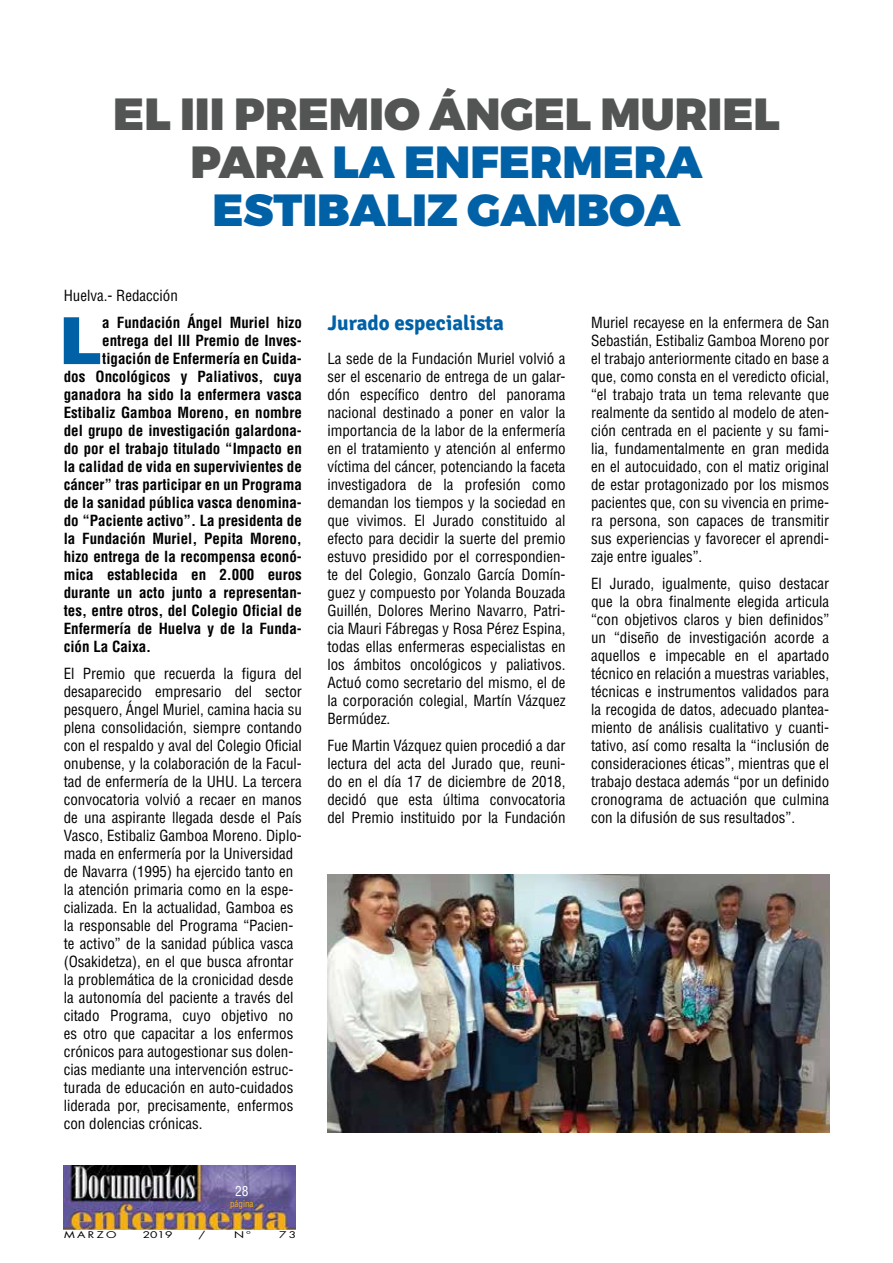
<style>
.page{position:relative;width:893px;height:1263px;background:#fff}
.page>*{position:absolute;margin:0;border:0;box-sizing:border-box;transform-origin:0 0}
.t1{font:900 64.95px "Helvetica LT Std";color:#0061a7}
.t2{font:900 45px/48px "Montserrat";color:#535454;text-align:center}
.t3{font:700 21px "Signika";color:#0061a7}
.t4{font:condensed 15px/18px "Helvetica LT Std";color:#000;text-align:justify}
.t5{font:700 condensed 15px "Helvetica LT Std";color:#000}
.t6{font:condensed 13.5px "Helvetica LT Std";color:#fff}
.t7{font:9px "Futura Std";letter-spacing:.2em;color:#000;scale:1.33 1}
.t8{font:condensed 9px "Helvetica LT Std";color:#f6b111}
.s1{color:#0061a7}
</style>
<div class="page">
<img style="left:64px;top:1165px;width:231px;height:64px">
<img style="left:327px;top:874px;width:502px;height:259px">
<h2 class="t2" style="left:113px;top:91px;width:668px">EL III PREMIO ÁNGEL MURIEL<br>PARA <span class="s1">LA ENFERMERA<br>ESTIBALIZ GAMBOA</span></h2>
<p class="t4" style="left:64px;top:286px;width:116px">Huelva.- Redacción</p>
<h1 class="t1" style="left:59px;top:298px;width:45px">L</h1>
<p class="t5" style="left:102px;top:313px;width:201px">a Fundación Ángel Muriel hizo</p>
<p class="t5" style="left:102px;top:331px;width:201px">entrega del III Premio de Inves-</p>
<p class="t5" style="left:102px;top:349px;width:201px">tigación de Enfermería en Cuida-</p>
<p class="t5" style="left:64px;top:367px;width:240px">dos Oncológicos y Paliativos, cuya</p>
<p class="t5" style="left:64px;top:385px;width:240px">ganadora ha sido la enfermera vasca</p>
<p class="t5" style="left:64px;top:403px;width:240px">Estibaliz Gamboa Moreno, en nombre</p>
<p class="t5" style="left:64px;top:421px;width:240px">del grupo de investigación galardona-</p>
<p class="t5" style="left:64px;top:439px;width:240px">do por el trabajo titulado “Impacto en</p>
<p class="t5" style="left:64px;top:457px;width:240px">la calidad de vida en supervivientes de</p>
<p class="t5" style="left:64px;top:475px;width:240px">cáncer” tras participar en un Programa</p>
<p class="t5" style="left:64px;top:493px;width:240px">de la sanidad pública vasca denomina-</p>
<p class="t5" style="left:64px;top:511px;width:240px">do “Paciente activo”. La presidenta de</p>
<p class="t5" style="left:64px;top:529px;width:240px">la Fundación Muriel, Pepita Moreno,</p>
<p class="t5" style="left:64px;top:547px;width:240px">hizo entrega de la recompensa econó-</p>
<p class="t5" style="left:64px;top:565px;width:240px">mica establecida en 2.000 euros</p>
<p class="t5" style="left:64px;top:583px;width:240px">durante un acto junto a representan-</p>
<p class="t5" style="left:64px;top:601px;width:240px">tes, entre otros, del Colegio Oficial de</p>
<p class="t5" style="left:64px;top:619px;width:240px">Enfermería de Huelva y de la Funda-</p>
<p class="t5" style="left:64px;top:637px;width:89px">ción La Caixa.</p>
<p class="t4" style="left:64px;top:664px;width:240px;text-align:left">El Premio que recuerda la figura del desaparecido empresario del sector pesquero, Ángel Muriel, camina hacia su plena consolidación, siempre contando con el respaldo y aval del Colegio Oficial onubense, y la colaboración de la Facul&shy;tad de enfermería de la UHU. La tercera convocatoria volvió a recaer en manos de una aspirante llegada desde el País Vasco, Estibaliz Gamboa Moreno. Diplo&shy;mada en enfermería por la Universidad de Navarra (1995) ha ejercido tanto en la atención primaria como en la espe&shy;cializada. En la actualidad, Gamboa es la responsable del Programa “Pacien&shy;te activo” de la sanidad pública vasca (Osakidetza), en el que busca afrontar la problemática de la cronicidad desde la autonomía del paciente a través del citado Programa, cuyo objetivo no es otro que capacitar a los enfermos crónicos para autogestionar sus dolen&shy;cias mediante una intervención estruc&shy;turada de educación en auto-cuidados liderada por, precisamente, enfermos con dolencias crónicas.</p>
<p class="t6" style="left:235px;top:1183px;width:15px">28</p>
<p class="t8" style="left:230px;top:1198px;width:25px">página</p>
<p class="t7" style="left:64px;top:1229px;width:41px">MARZO</p>
<p class="t7" style="left:143px;top:1229px;width:24px">2019</p>
<p class="t7" style="left:199px;top:1229px;width:7px">/</p>
<p class="t7" style="left:234px;top:1229px;width:14px">Nº</p>
<p class="t7" style="left:279px;top:1229px;width:14px">73</p>
<h3 class="t3" style="left:327px;top:310px;width:178px">Jurado especialista</h3>
<p class="t4" style="left:327px;top:349px;width:240px">La sede de la Fundación Muriel volvió a ser el escenario de entrega de un galar&shy;dón específico dentro del panorama nacional destinado a poner en valor la importancia de la labor de la enfermería en el tratamiento y atención al enfermo víctima del cáncer, potenciando la faceta investigadora de la profesión como demandan los tiempos y la sociedad en que vivimos. El Jurado constituido al efecto para decidir la suerte del premio estuvo presidido por el correspondien&shy;te del Colegio, Gonzalo García Domín&shy;guez y compuesto por Yolanda Bouzada Guillén, Dolores Merino Navarro, Patri&shy;cia Mauri Fábregas y Rosa Pérez Espina, todas ellas enfermeras especialistas en los ámbitos oncológicos y paliativos.<br>Actuó como secretario del mismo, el de la corporación colegial, Martín Vázquez Bermúdez.</p>
<p class="t4" style="left:327px;top:736px;width:240px">Fue Martin Vázquez quien procedió a dar lectura del acta del Jurado que, reuni&shy;do en el día 17 de diciembre de 2018, decidó que esta última convocatoria del Premio instituido por la Fundación</p>
<p class="t4" style="left:591px;top:313px;width:240px">Muriel recayese en la enfermera de San Sebastián, Estibaliz Gamboa Moreno por el trabajo anteriormente citado en base a que, como consta en el veredicto oficial, “el trabajo trata un tema relevante que realmente da sentido al modelo de aten&shy;ción centrada en el paciente y su fami&shy;lia, fundamentalmente en gran medida en el autocuidado, con el matiz original de estar protagonizado por los mismos pacientes que, con su vivencia en prime&shy;ra persona, son capaces de transmitir sus experiencias y favorecer el aprendi&shy;zaje entre iguales”.</p>
<p class="t4" style="left:591px;top:574px;width:240px">El Jurado, igualmente, quiso destacar que la obra finalmente elegida articula “con objetivos claros y bien definidos” un “diseño de investigación acorde a aquellos e impecable en el apartado técnico en relación a muestras variables, técnicas e instrumentos validados para la recogida de datos, adecuado plantea&shy;miento de análisis cualitativo y cuanti&shy;tativo, así como resalta la “inclusión de consideraciones éticas”, mientras que el trabajo destaca además “por un definido cronograma de actuación que culmina con la difusión de sus resultados”.</p>
</div>
